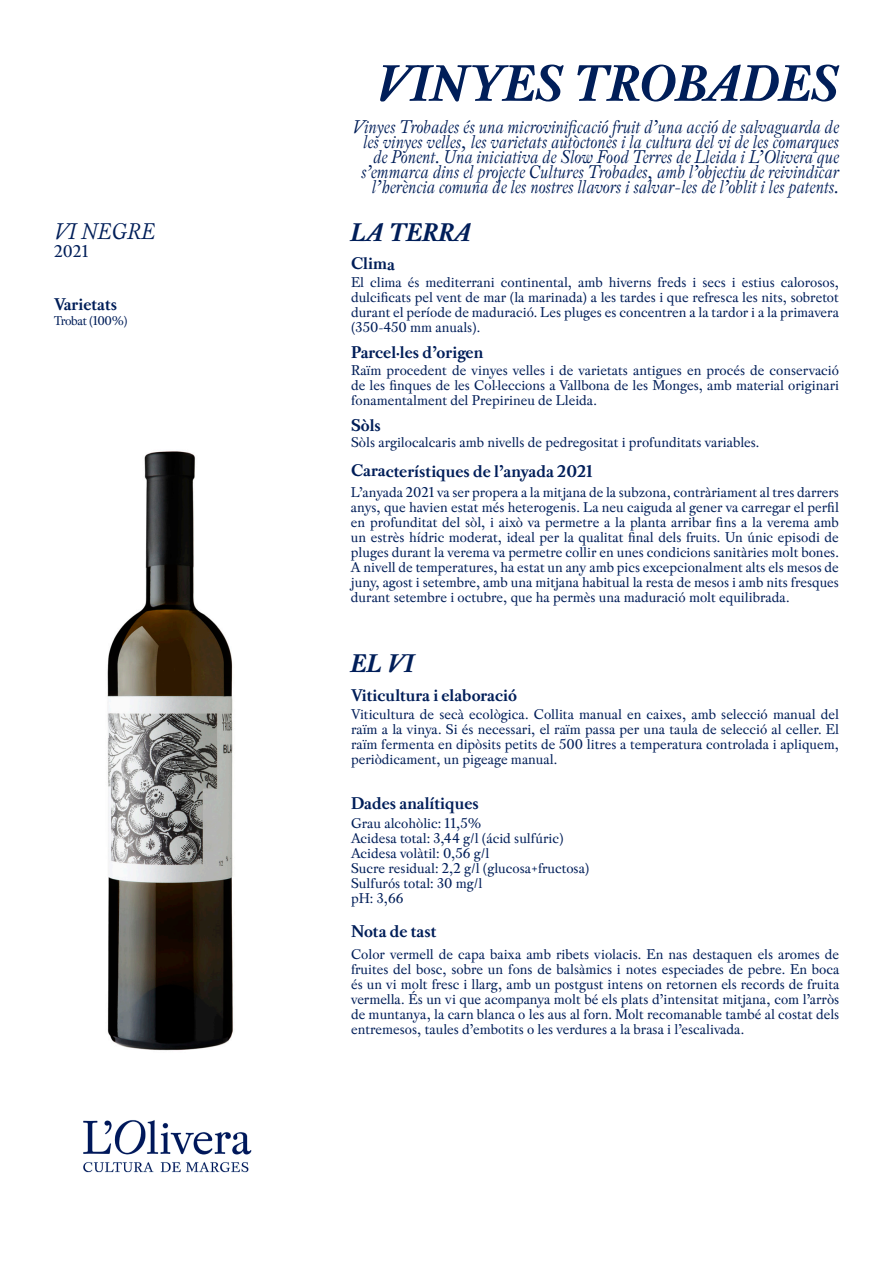
<style>
.page{position:relative;width:893px;height:1263px;background:#fff}
.page>*{position:absolute;margin:0;border:0;box-sizing:border-box;transform-origin:0 0}
.t1{font:italic 700 54px "Pradell";color:#001e59}
.t2{font:italic 700 27px "Pradell";color:#001e59}
.t3{font:italic 24px "Pradell";color:#001e59}
.t4{font:italic 19.5px/15px "Pradell";letter-spacing:-.01em;color:#001e59;text-align:right}
.t5{font:700 18px "Pradell";color:#001e59}
.t6{font:18px "Pradell";color:#001e59}
.t7{font:15px/15px "Pradell";color:#001e59;text-align:justify}
.t8{font:13.5px "Pradell";letter-spacing:-.03em;color:#001e59}
</style>
<div class="page">
<img style="left:107px;top:451px;width:126px;height:600px">
<img style="left:83px;top:1120px;width:169px;height:53px">
<h3 class="t3" style="left:54px;top:218px;width:103px">VI NEGRE</h3>
<p class="t6" style="left:54px;top:240px;width:36px">2021</p>
<p class="t5" style="left:54px;top:293px;width:65px">Varietats</p>
<p class="t8" style="left:54px;top:313px;width:75px">Trobat (100%)</p>
<h1 class="t1" style="left:378px;top:52px;width:462px">VINYES TROBADES</h1>
<p class="t4" style="left:353px;top:119px;width:488px">Vinyes Trobades és una microvinificació fruit d’una acció de salvaguarda de les vinyes velles, les varietats autòctones i la cultura del vi de les comarques de Ponent. Una iniciativa de Slow Food Terres de Lleida i L’Olivera que s’emmarca dins el projecte Cultures Trobades, amb l’objectiu de reivindicar l’herència comuna de les nostres llavors i salvar-les de l’oblit i les patents.</p>
<h2 class="t2" style="left:351px;top:217px;width:122px">LA TERRA</h2>
<p class="t5" style="left:351px;top:253px;width:45px">Clima</p>
<p class="t7" style="left:351px;top:274px;width:489px">El clima és mediterrani continental, amb hiverns freds i secs i estius calorosos, dulcificats pel vent de mar (la marinada) a les tardes i que refresca les nits, sobretot durant el període de maduració. Les pluges es concentren a la tardor i a la primavera (350-450 mm anuals).</p>
<p class="t5" style="left:351px;top:341px;width:134px">Parcel·les d’origen</p>
<p class="t7" style="left:351px;top:362px;width:489px">Raïm procedent de vinyes velles i de varietats antigues en procés de conservació de les finques de les Col·leccions a Vallbona de les Monges, amb material originari fonamentalment del Prepirineu de Lleida.</p>
<p class="t5" style="left:351px;top:415px;width:31px">Sòls</p>
<p class="t7" style="left:351px;top:434px;width:410px">Sòls argilocalcaris amb nivells de pedregositat i profunditats variables.</p>
<p class="t7" style="left:351px;top:484px;width:489px">L’anyada 2021 va ser propera a la mitjana de la subzona, contràriament al tres darrers anys, que havien estat més heterogenis. La neu caiguda al gener va carregar el perfil en profunditat del sòl, i això va permetre a la planta arribar fins a la verema amb un estrès hídric moderat, ideal per la qualitat final dels fruits. Un únic episodi de pluges durant la verema va permetre collir en unes condicions sanitàries molt bones.<br>A nivell de temperatures, ha estat un any amb pics excepcionalment alts els mesos de juny, agost i setembre, amb una mitjana habitual la resta de mesos i amb nits fresques durant setembre i octubre, que ha permès una maduració molt equilibrada.</p>
<p class="t5" style="left:351px;top:461px;width:243px">Característiques de l’anyada 2021</p>
<h2 class="t2" style="left:351px;top:647px;width:65px">EL VI</h2>
<p class="t5" style="left:351px;top:684px;width:168px">Viticultura i elaboració</p>
<p class="t7" style="left:351px;top:706px;width:489px">Viticultura de secà ecològica. Collita manual en caixes, amb selecció manual del raïm a la vinya. Si és necessari, el raïm passa per una taula de selecció al celler. El raïm fermenta en dipòsits petits de 500 litres a temperatura controlada i apliquem, periòdicament, un pigeage manual.</p>
<p class="t5" style="left:351px;top:793px;width:129px">Dades analítiques</p>
<p class="t7" style="left:351px;top:815px;width:240px;text-align:left">Grau alcohòlic: 11,5%<br>Acidesa total: 3,44 g/l (ácid sulfúric)<br>Acidesa volàtil: 0,56 g/l<br>Sucre residual: 2,2 g/l (glucosa+fructosa)<br>Sulfurós total: 30 mg/l<br>pH: 3,66</p>
<p class="t5" style="left:351px;top:920px;width:87px">Nota de tast</p>
<p class="t7" style="left:351px;top:947px;width:490px">Color vermell de capa baixa amb ribets violacis. En nas destaquen els aromes de fruites del bosc, sobre un fons de balsàmics i notes especiades de pebre. En boca és un vi molt fresc i llarg, amb un postgust intens on retornen els records de fruita vermella. És un vi que acompanya molt bé els plats d’intensitat mitjana, com l’arròs de muntanya, la carn blanca o les aus al forn. Molt recomanable també al costat dels entremesos, taules d’embotits o les verdures a la brasa i l’escalivada.</p>
</div>
